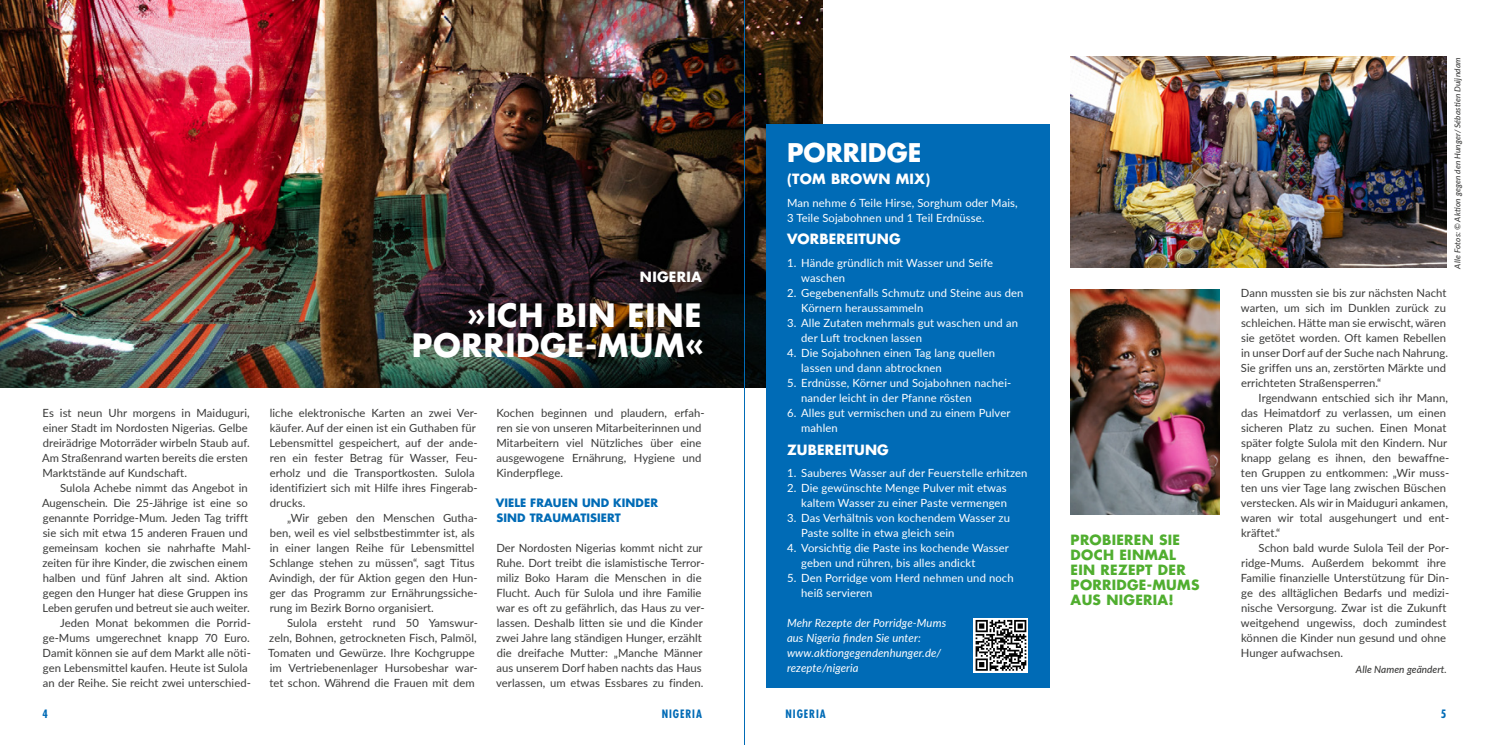
<style>
.page{position:relative;width:1489px;height:745px;background:#fff}
.page>*{position:absolute;margin:0;border:0;box-sizing:border-box;transform-origin:0 0}
.t1{font:700 31.25px/30px "Futura Std";letter-spacing:.02em;color:#fff;text-align:right}
.t2{font:700 25px "Futura Std";color:#fff}
.t3{font:700 13.75px/15px "Futura Std";letter-spacing:.02em;color:#50ae2f}
.t4{font:700 13.75px "Futura Std";letter-spacing:.01em;color:#fff}
.t5{font:11.25px/15px "Lato";letter-spacing:.005em;color:#3a3a39}
.t6{font:11.25px/15px "Lato";letter-spacing:.01em;color:#fff}
.t7{font:italic 11.25px/15px "Lato";letter-spacing:.01em;color:#fff}
.t8{font:700 11.25px/15px "Futura Std";letter-spacing:.005em;color:#006bb6}
.t9{font:700 condensed 11.25px "Futura Std";letter-spacing:.08em;color:#006bb6}
.t10{font:italic 500 10px "Lato";letter-spacing:.005em;color:#3a3a39}
.t11{font:italic 500 8.12px "Lato";letter-spacing:.025em;color:#3a3a39}
</style>
<div class="page">
<img style="left:0;top:0;width:822px;height:387px">
<img style="left:1070px;top:289px;width:149px;height:225px">
<img style="left:1070px;top:57px;width:376px;height:210px">
<div style="left:765px;top:124px;width:284px;height:563px;background:#006bb6"></div>
<hr style="left:744px;top:0;width:1px;height:744px;background:#006bb6">
<svg style="left:973px;top:618px;width:55px;height:54px"></svg>
<svg style="left:975px;top:619px;width:51px;height:51px;background:#7f7f7f"></svg>
<p class="t4" style="left:640px;top:267px;width:63px">NIGERIA</p>
<h1 class="t1" style="left:412px;top:300px;width:294px">»ICH BIN EINE<br>PORRIDGE-MUM«</h1>
<p class="t5" style="left:42px;top:404px;width:209px">Es ist neun Uhr morgens in Maiduguri, einer Stadt im Nordosten Nigerias. Gelbe dreirädrige Motorräder wirbeln Staub auf.<br>Am Straßenrand warten bereits die ersten Marktstände auf Kundschaft.</p>
<p class="t5" style="left:42px;top:479px;width:210px;text-align:right">Sulola Achebe nimmt das Angebot in Augenschein. Die 25-Jährige ist eine so genannte Porridge-Mum. Jeden Tag trifft sie sich mit etwa 15 anderen Frauen und gemeinsam kochen sie nahrhafte Mahl&shy;zeiten für ihre Kinder, die zwischen einem halben und fünf Jahren alt sind. Aktion gegen den Hunger hat diese Gruppen ins Leben gerufen und betreut sie auch weiter.<br>Jeden Monat bekommen die Porrid&shy;ge-Mums umgerechnet knapp 70 Euro.<br>Damit können sie auf dem Markt alle nöti&shy;gen Lebensmittel kaufen. Heute ist Sulola an der Reihe. Sie reicht zwei unterschied-</p>
<p class="t5" style="left:269px;top:405px;width:210px">liche elektronische Karten an zwei Ver&shy;käufer. Auf der einen ist ein Guthaben für Lebensmittel gespeichert, auf der ande&shy;ren ein fester Betrag für Wasser, Feu&shy;erholz und die Transportkosten. Sulola identifiziert sich mit Hilfe ihres Fingerab&shy;drucks.</p>
<p class="t5" style="left:269px;top:510px;width:210px;text-indent:18px">„Wir geben den Menschen Gutha&shy;ben, weil es viel selbstbestimmter ist, als in einer langen Reihe für Lebensmittel Schlange stehen zu müssen“, sagt Titus Avindigh, der für Aktion gegen den Hun&shy;ger das Programm zur Ernährungssiche&shy;rung im Bezirk Borno organisiert.</p>
<p class="t5" style="left:268px;top:614px;width:211px;text-indent:19px">Sulola ersteht rund 50 Yamswur&shy;zeln, Bohnen, getrockneten Fisch, Palmöl, Tomaten und Gewürze. Ihre Kochgruppe im Vertriebenenlager Hursobeshar war&shy;tet schon. Während die Frauen mit dem</p>
<p class="t5" style="left:496px;top:405px;width:210px">Kochen beginnen und plaudern, erfah&shy;ren sie von unseren Mitarbeiterinnen und Mitarbeitern viel Nützliches über eine ausgewogene Ernährung, Hygiene und Kinderpflege.</p>
<p class="t8" style="left:496px;top:495px;width:164px">VIELE FRAUEN UND KINDER<br>SIND TRAUMATISIERT</p>
<p class="t5" style="left:496px;top:540px;width:210px">Der Nordosten Nigerias kommt nicht zur Ruhe. Dort treibt die islamistische Terror&shy;miliz Boko Haram die Menschen in die Flucht. Auch für Sulola und ihre Familie war es oft zu gefährlich, das Haus zu ver&shy;lassen. Deshalb litten sie und die Kinder zwei Jahre lang ständigen Hunger, erzählt die dreifache Mutter: „Manche Männer aus unserem Dorf haben nachts das Haus verlassen, um etwas Essbares zu finden.</p>
<h2 class="t2" style="left:787px;top:136px;width:136px">PORRIDGE</h2>
<p class="t4" style="left:787px;top:170px;width:145px">(TOM BROWN MIX)</p>
<p class="t6" style="left:787px;top:195px;width:232px">Man nehme 6 Teile Hirse, Sorghum oder Mais,<br>3 Teile Sojabohnen und 1 Teil Erdnüsse.</p>
<p class="t4" style="left:787px;top:230px;width:115px">VORBEREITUNG</p>
<p class="t6" style="left:801px;top:255px;width:193px;text-indent:-14px">1. Hände gründlich mit Wasser und Seife waschen</p>
<p class="t6" style="left:801px;top:285px;width:224px;text-indent:-14px">2. Gegebenenfalls Schmutz und Steine aus den<br>Körnern heraussammeln</p>
<p class="t6" style="left:801px;top:315px;width:218px;text-indent:-14px">3. Alle Zutaten mehrmals gut waschen und an der Luft trocknen lassen</p>
<p class="t6" style="left:801px;top:345px;width:195px;text-indent:-14px">4. Die Sojabohnen einen Tag lang quellen lassen und dann abtrocknen</p>
<p class="t6" style="left:801px;top:375px;width:212px;text-indent:-14px">5. Erdnüsse, Körner und Sojabohnen nachei&shy;nander leicht in der Pfanne rösten</p>
<p class="t6" style="left:801px;top:405px;width:211px;text-indent:-14px">6. Alles gut vermischen und zu einem Pulver mahlen</p>
<p class="t4" style="left:787px;top:440px;width:103px">ZUBEREITUNG</p>
<p class="t6" style="left:787px;top:465px;width:242px">1. Sauberes Wasser auf der Feuerstelle erhitzen</p>
<p class="t6" style="left:787px;top:480px;width:221px;text-align:right">2. Die gewünschte Menge Pulver mit etwas kaltem Wasser zu einer Paste vermengen</p>
<p class="t6" style="left:801px;top:510px;width:210px;text-indent:-14px">3. Das Verhältnis von kochendem Wasser zu<br>Paste sollte in etwa gleich sein</p>
<p class="t6" style="left:801px;top:540px;width:209px;text-indent:-14px">4. Vorsichtig die Paste ins kochende Wasser geben und rühren, bis alles andickt</p>
<p class="t6" style="left:801px;top:570px;width:214px;text-indent:-14px">5. Den Porridge vom Herd nehmen und noch heiß servieren</p>
<p class="t7" style="left:787px;top:615px;width:161px">Mehr Rezepte der Porridge-Mums aus Nigeria finden Sie unter: www.aktiongegendenhunger.de/ rezepte/nigeria</p>
<p class="t3" style="left:1070px;top:531px;width:130px">PROBIEREN SIE<br>DOCH EINMAL<br>EIN REZEPT DER<br>PORRIDGE-MUMS<br>AUS NIGERIA!</p>
<p class="t11" style="left:1451px;top:268px;width:212px;rotate:-90deg">Alle Fotos: © Aktion gegen den Hunger/ Sébastien Duijndam</p>
<p class="t5" style="left:1240px;top:285px;width:209px">Dann mussten sie bis zur nächsten Nacht warten, um sich im Dunklen zurück zu schleichen. Hätte man sie erwischt, wären sie getötet worden. Oft kamen Rebellen in unser Dorf auf der Suche nach Nahrung.<br>Sie griffen uns an, zerstörten Märkte und errichteten Straßensperren.“</p>
<p class="t5" style="left:1240px;top:390px;width:210px;text-indent:18px">Irgendwann entschied sich ihr Mann, das Heimatdorf zu verlassen, um einen sicheren Platz zu suchen. Einen Monat später folgte Sulola mit den Kindern. Nur knapp gelang es ihnen, den bewaffne&shy;ten Gruppen zu entkommen: „Wir muss&shy;ten uns vier Tage lang zwischen Büschen verstecken. Als wir in Maiduguri ankamen, waren wir total ausgehungert und ent&shy;kräftet.“</p>
<p class="t5" style="left:1240px;top:540px;width:210px;text-indent:18px">Schon bald wurde Sulola Teil der Por&shy;ridge-Mums. Außerdem bekommt ihre Familie finanzielle Unterstützung für Din&shy;ge des alltäglichen Bedarfs und medizi&shy;nische Versorgung. Zwar ist die Zukunft weitgehend ungewiss, doch zumindest können die Kinder nun gesund und ohne Hunger aufwachsen.</p>
<p class="t10" style="left:1355px;top:661px;width:92px">Alle Namen geändert.</p>
<p class="t9" style="left:43px;top:706px;width:7px">4</p>
<p class="t9" style="left:785px;top:706px;width:42px">NIGERIA</p>
<p class="t9" style="left:1440px;top:706px;width:7px">5</p>
<p class="t9" style="left:661px;top:706px;width:42px">NIGERIA</p>
</div>
